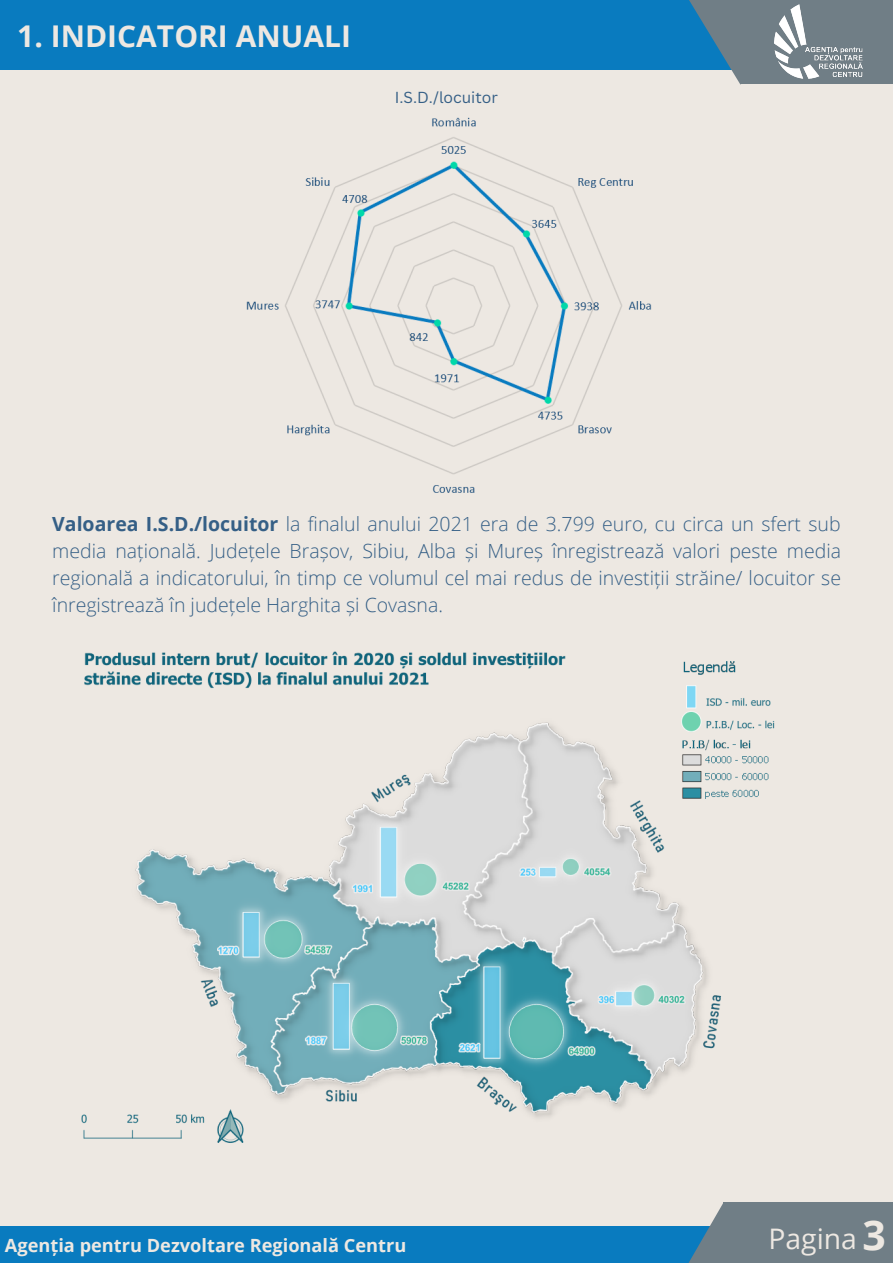
<style>
.page{position:relative;width:893px;height:1264px;background:#fff}
.page>*{position:absolute;margin:0;border:0;box-sizing:border-box;transform-origin:0 0}
.t1{font:700 30px "Open Sans";color:#ede8e2}
.t2{font:28.35px "Open Sans";color:#ede8e2}
.t3{font:300 19.5px/27px "Open Sans";color:#355f86;text-align:justify}
.t4{font:700 18.15px "Open Sans";color:#ede8e2}
.t5{font:15.45px "Canva Sans";color:#355f86}
.s1{font-weight:700}
.s2{font-weight:700;font-size:40.95px}
</style>
<div class="page">
<div style="left:0;top:0;width:892px;height:1262px;background:#ede8e2"></div>
<div style="left:0;top:1226px;width:723px;height:36px;background:#097bbf"></div>
<div style="left:722px;top:1202px;width:170px;height:60px;background:#707e86"></div>
<svg style="left:689px;top:1202px;width:34px;height:60px"></svg>
<div style="left:0;top:0;width:739px;height:69px;background:#097bbf"></div>
<div style="left:740px;top:0;width:152px;height:84px;background:#707e86"></div>
<img style="left:819px;top:47px;width:43px;height:30px">
<svg style="left:622px;top:0;width:197px;height:85px"></svg>
<img style="left:81px;top:651px;width:694px;height:492px">
<img style="left:246px;top:117px;width:406px;height:376px">
<h1 class="t1" style="left:17px;top:15px;width:335px">1. INDICATORI ANUALI</h1>
<p class="t5" style="left:395px;top:87px;width:104px">I.S.D./locuitor</p>
<p class="t3" style="left:52px;top:510px;width:790px"><span class="s1">Valoarea I.S.D./locuitor</span> la finalul anului 2021 era de 3.799 euro, cu circa un sfert sub media națională. Județele Brașov, Sibiu, Alba și Mureș înregistrează valori peste media regională a indicatorului, în timp ce volumul cel mai redus de investiții străine/ locuitor se înregistrează în județele Harghita și Covasna.</p>
<p class="t4" style="left:5px;top:1232px;width:403px">Agenția pentru Dezvoltare Regională Centru</p>
<h2 class="t2" style="left:768px;top:1218px;width:119px">Pagina <span class="s2">3</span></h2>
</div>
